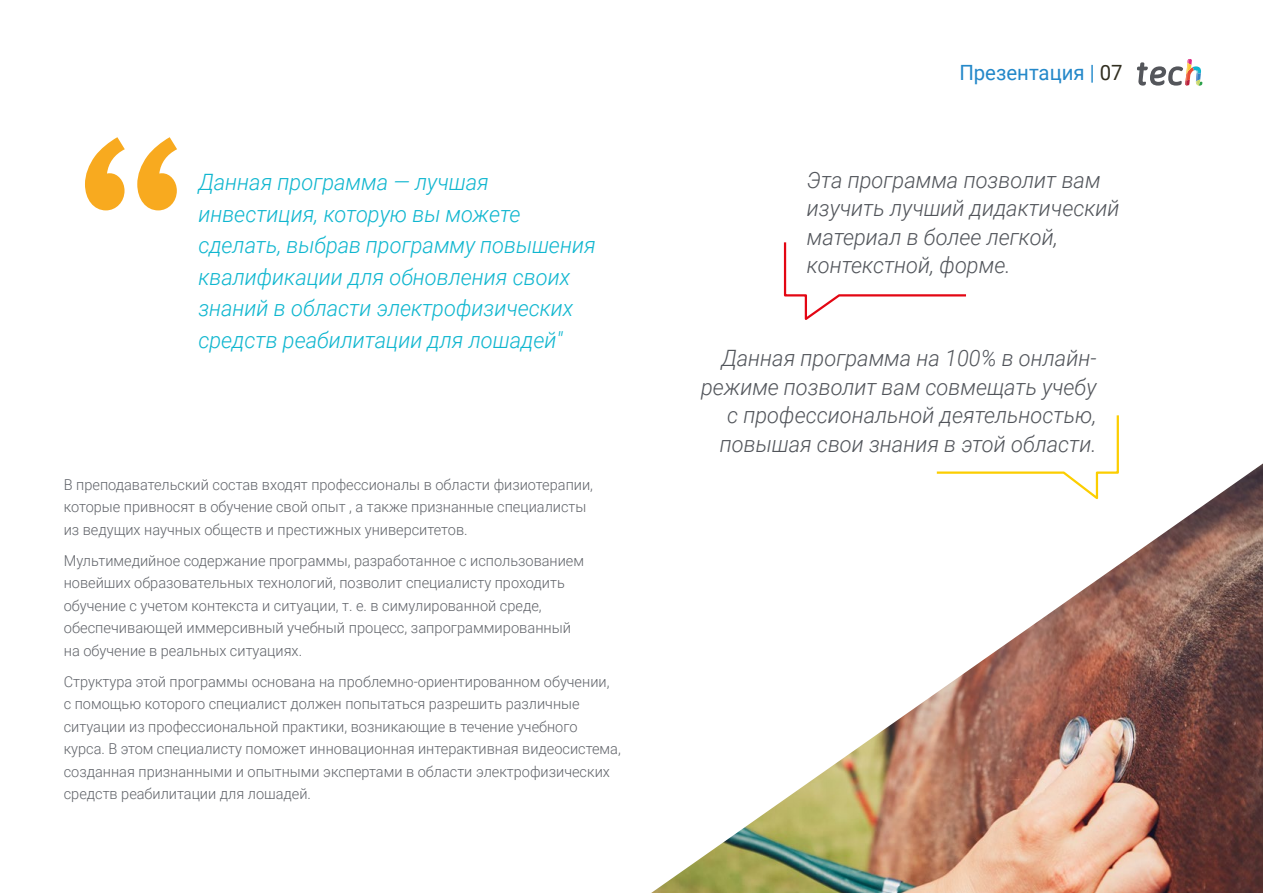
<style>
.page{position:relative;width:1263px;height:893px;background:#fff}
.page>*{position:absolute;margin:0;border:0;box-sizing:border-box;transform-origin:0 0}
.t1{font:italic 300 22.5px/28.5px "Roboto";color:#52555b;text-align:right}
.t2{font:italic 300 22.5px/31.5px "Roboto";color:#0fb6cf}
.t3{font:21px "Roboto";color:#2488c9}
.t4{font:300 15px/22.5px "Roboto";color:#61646a}
.s1{color:#2289cb}
.s2{color:#312e20}
</style>
<div class="page">
<svg style="left:85px;top:137px;width:92px;height:73px"></svg>
<svg style="left:1116px;top:415px;width:3px;height:48px"></svg>
<svg style="left:783px;top:242px;width:183px;height:78px"></svg>
<img style="left:651px;top:463px;width:612px;height:430px">
<svg style="left:1137px;top:59px;width:65px;height:27px"></svg>
<h1 class="t2" style="left:198px;top:166px;width:399px">Данная программа — лучшая инвестиция, которую вы можете сделать, выбрав программу повышения квалификации для обновления своих знаний в области электрофизических средств реабилитации для лошадей"</h1>
<p class="t4" style="left:64px;top:472px;width:531px">В преподавательский состав входят профессионалы в области физиотерапии, которые привносят в обучение свой опыт , а также признанные специалисты из ведущих научных обществ и престижных университетов.</p>
<p class="t4" style="left:64px;top:548px;width:522px">Мультимедийное содержание программы, разработанное с использованием новейших образовательных технологий, позволит специалисту проходить обучение с учетом контекста и ситуации, т. е. в симулированной среде, обеспечивающей иммерсивный учебный процесс, запрограммированный на обучение в реальных ситуациях.</p>
<p class="t4" style="left:64px;top:669px;width:559px">Структура этой программы основана на проблемно-ориентированном обучении,<br>с помощью которого специалист должен попытаться разрешить различные ситуации из профессиональной практики, возникающие в течение учебного курса. В этом специалисту поможет инновационная интерактивная видеосистема, созданная признанными и опытными экспертами в области электрофизических средств реабилитации для лошадей.</p>
<h2 class="t3" style="left:959px;top:57px;width:165px">Презентация <span class="s1">|</span> <span class="s2">07</span></h2>
<h1 class="t1" style="left:807px;top:165px;width:314px;text-align:left">Эта программа позволит вам изучить лучший дидактический материал в более легкой, контекстной, форме.</h1>
<h1 class="t1" style="left:701px;top:343px;width:397px">Данная программа на 100% в онлайн&shy;режиме позволит вам совмещать учебу с профессиональной деятельностью, повышая свои знания в этой области.</h1>
</div>
